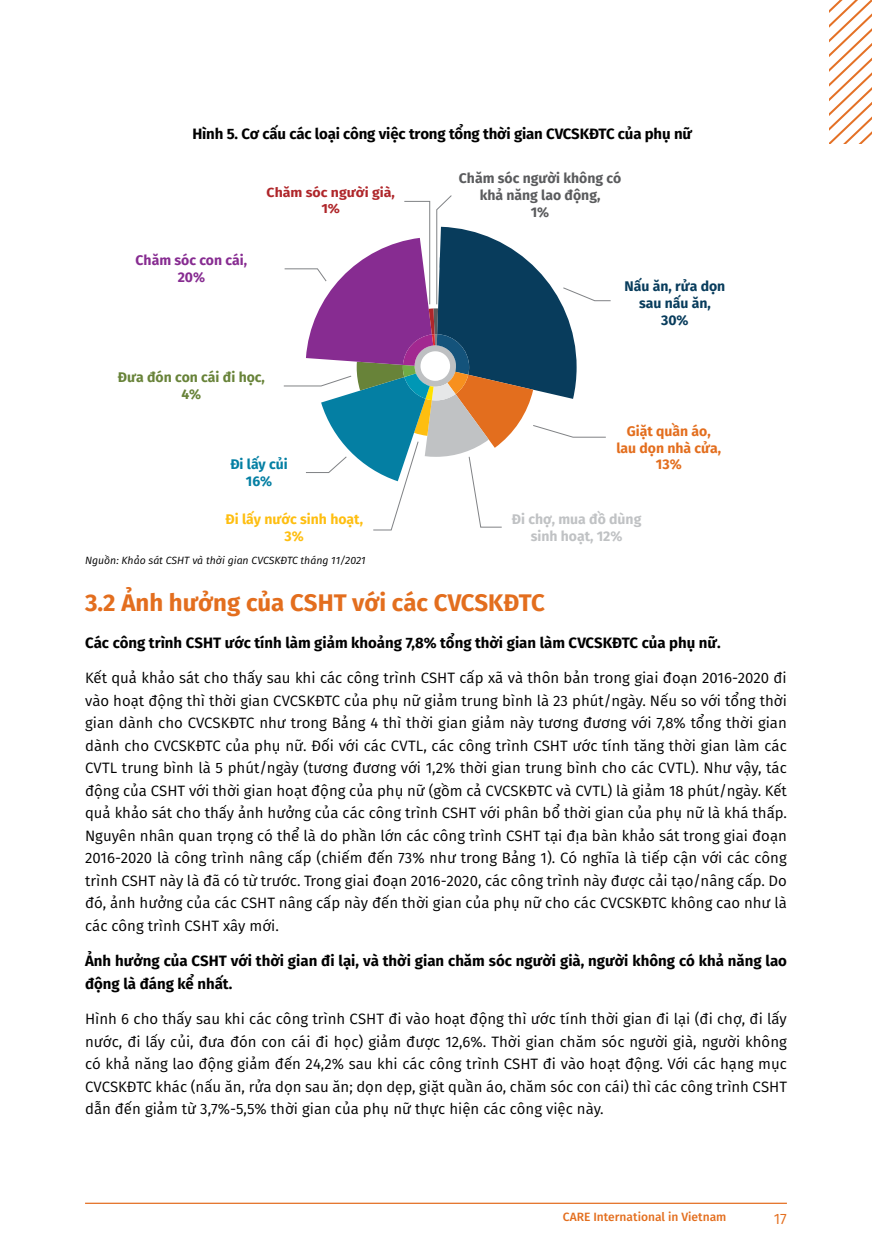
<style>
.page{position:relative;width:872px;height:1255px;background:#fff}
.page>*{position:absolute;margin:0;border:0;box-sizing:border-box;transform-origin:0 0}
.t1{font:700 24px "Fira Sans";color:#e36e1e}
.t2{font:15px/22.5px "Fira Sans";color:#000;text-align:justify}
.t3{font:700 15px/22.5px "Fira Sans";color:#000}
.t4{font:15px "Fira Sans";color:#e36e1e}
.t5{font:700 13.95px/16.8px "Fira Sans";color:#5a5b5d;text-align:center}
.t6{font:700 13.95px/16.8px "Fira Sans";color:#e36e1e;text-align:center}
.t7{font:700 13.95px/16.8px "Fira Sans";color:#c0c2c4;text-align:center}
.t8{font:700 13.95px/16.8px "Fira Sans";color:#083c5c;text-align:center}
.t9{font:700 13.95px/16.8px "Fira Sans";color:#febe10;text-align:center}
.t10{font:700 13.95px/16.8px "Fira Sans";color:#688339;text-align:center}
.t11{font:700 13.95px/16.8px "Fira Sans";color:#872c91;text-align:center}
.t12{font:700 13.95px/16.8px "Fira Sans";color:#047fa3;text-align:center}
.t13{font:700 13.2px/15.9px "Fira Sans";color:#af262a;text-align:center;scale:1.07 1}
.t14{font:500 12px "Fira Sans";color:#e36e1e}
.t15{font:italic 10.5px "Fira Sans";color:#000}
</style>
<div class="page">
<hr style="left:85px;top:1202px;width:702px;height:1px;background:#e47126">
<svg style="left:829px;top:0;width:43px;height:144px"></svg>
<svg style="left:283px;top:195px;width:328px;height:336px"></svg>
<p class="t3" style="left:192px;top:122px;width:501px">Hình 5. Cơ cấu các loại công việc trong tổng thời gian CVCSKĐTC của phụ nữ</p>
<p class="t5" style="left:459px;top:169px;width:164px">Chăm sóc người không có khả năng lao động,<br>1%</p>
<p class="t13" style="left:267px;top:183px;width:121px">Chăm sóc người già,<br>1%</p>
<p class="t11" style="left:136px;top:251px;width:113px">Chăm sóc con cái,<br>20%</p>
<p class="t10" style="left:118px;top:367px;width:149px">Đưa đón con cái đi học,<br>4%</p>
<p class="t12" style="left:230px;top:455px;width:59px">Đi lấy củi<br>16%</p>
<p class="t9" style="left:226px;top:509px;width:139px">Đi lấy nước sinh hoạt,<br>3%</p>
<p class="t15" style="left:85px;top:552px;width:282px">Nguồn: Khảo sát CSHT và thời gian CVCSKĐTC tháng 11/2021</p>
<p class="t8" style="left:624px;top:277px;width:102px">Nấu ăn, rửa dọn sau nấu ăn,<br>30%</p>
<p class="t6" style="left:616px;top:421px;width:106px">Giặt quần áo, lau dọn nhà cửa,<br>13%</p>
<p class="t7" style="left:512px;top:509px;width:131px">Đi chợ, mua đồ dùng sinh hoạt, 12%</p>
<h1 class="t1" style="left:85px;top:582px;width:461px">3.2 Ảnh hưởng của CSHT với các CVCSKĐTC</h1>
<p class="t3" style="left:85px;top:630px;width:637px">Các công trình CSHT ước tính làm giảm khoảng 7,8% tổng thời gian làm CVCSKĐTC của phụ nữ.</p>
<p class="t2" style="left:85px;top:666px;width:703px">Kết quả khảo sát cho thấy sau khi các công trình CSHT cấp xã và thôn bản trong giai đoạn 2016-2020 đi vào hoạt động thì thời gian CVCSKĐTC của phụ nữ giảm trung bình là 23 phút/ngày. Nếu so với tổng thời gian dành cho CVCSKĐTC như trong Bảng 4 thì thời gian giảm này tương đương với 7,8% tổng thời gian dành cho CVCSKĐTC của phụ nữ. Đối với các CVTL, các công trình CSHT ước tính tăng thời gian làm các CVTL trung bình là 5 phút/ngày (tương đương với 1,2% thời gian trung bình cho các CVTL). Như vậy, tác động của CSHT với thời gian hoạt động của phụ nữ (gồm cả CVCSKĐTC và CVTL) là giảm 18 phút/ngày. Kết quả khảo sát cho thấy ảnh hưởng của các công trình CSHT với phân bổ thời gian của phụ nữ là khá thấp.<br>Nguyên nhân quan trọng có thể là do phần lớn các công trình CSHT tại địa bàn khảo sát trong giai đoạn 2016-2020 là công trình nâng cấp (chiếm đến 73% như trong Bảng 1). Có nghĩa là tiếp cận với các công trình CSHT này là đã có từ trước. Trong giai đoạn 2016-2020, các công trình này được cải tạo/nâng cấp. Do đó, ảnh hưởng của các CSHT nâng cấp này đến thời gian của phụ nữ cho các CVCSKĐTC không cao như là các công trình CSHT xây mới.</p>
<p class="t3" style="left:85px;top:948px;width:703px">Ảnh hưởng của CSHT với thời gian đi lại, và thời gian chăm sóc người già, người không có khả năng lao động là đáng kể nhất.</p>
<p class="t2" style="left:85px;top:1007px;width:703px">Hình 6 cho thấy sau khi các công trình CSHT đi vào hoạt động thì ước tính thời gian đi lại (đi chợ, đi lấy nước, đi lấy củi, đưa đón con cái đi học) giảm được 12,6%. Thời gian chăm sóc người già, người không có khả năng lao động giảm đến 24,2% sau khi các công trình CSHT đi vào hoạt động. Với các hạng mục CVCSKĐTC khác (nấu ăn, rửa dọn sau ăn; dọn dẹp, giặt quần áo, chăm sóc con cái) thì các công trình CSHT dẫn đến giảm từ 3,7%-5,5% thời gian của phụ nữ thực hiện các công việc này.</p>
<p class="t14" style="left:563px;top:1207px;width:165px">CARE International in Vietnam</p>
<p class="t4" style="left:774px;top:1207px;width:15px">17</p>
</div>
